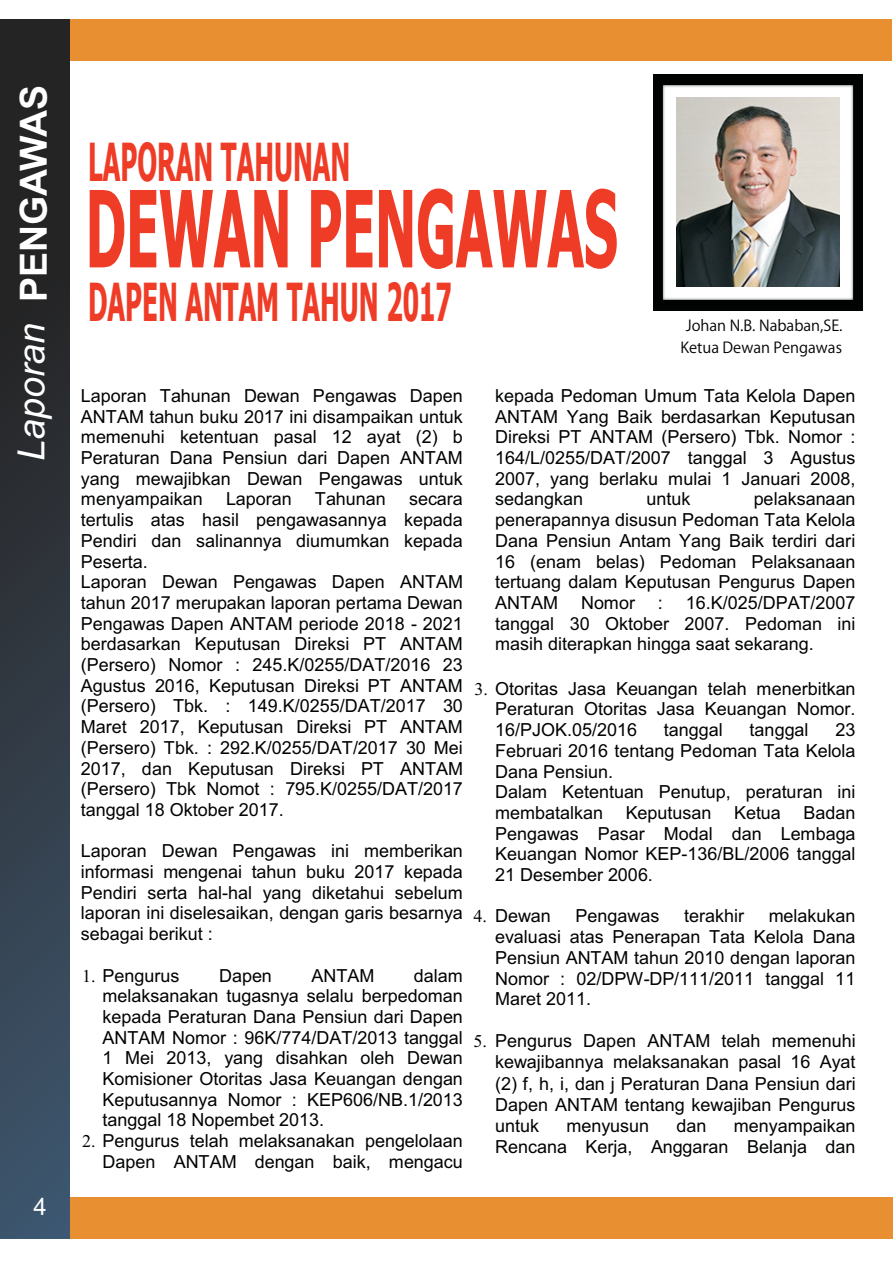
<style>
.page{position:relative;width:893px;height:1263px;background:#fff}
.page>*{position:absolute;margin:0;border:0;box-sizing:border-box;transform-origin:0 0}
.t1{font:700 106.5px "Tahoma";color:#ef3c27;scale:.5 1}
.t2{font:700 52.65px "Tahoma";color:#ef3c27;scale:.49 1}
.t3{font:700 37.5px "Arial";color:#fff}
.t4{font:italic 37.5px "Arial";color:#fff}
.t5{font:24px "Arial";color:#fff}
.t6{font:18px/20.7px "Arial";color:#010202;text-align:justify}
.t7{font:15px/21.6px "Koz Go Pro";color:#010302;text-align:center}
.s1{font-family:"Times New Roman"}
</style>
<div class="page">
<div style="left:42px;top:20px;width:850px;height:41px;background:#e88f32"></div>
<div style="left:42px;top:1197px;width:851px;height:41px;background:#e88f32"></div>
<div style="left:0;top:19px;width:70px;height:1219px;background:linear-gradient(to bottom,#201b18,#3e546a)"></div>
<img style="left:654px;top:74px;width:208px;height:236px">
<img style="left:677px;top:98px;width:163px;height:188px">
<h3 class="t3" style="left:20px;top:302px;width:218px;rotate:-90deg">PENGAWAS</h3>
<h3 class="t4" style="left:17px;top:461px;width:139px;rotate:-90deg">Laporan</h3>
<h3 class="t5" style="left:33px;top:1197px;width:15px">4</h3>
<h2 class="t2" style="left:88px;top:140px;width:537px">LAPORAN TAHUNAN</h2>
<h1 class="t1" style="left:86px;top:186px;width:1066px">DEWAN PENGAWAS</h1>
<h2 class="t2" style="left:88px;top:280px;width:744px">DAPEN ANTAM TAHUN 2017</h2>
<p class="t7" style="left:680px;top:315px;width:164px">Johan N.B. Nababan,SE.<br>Ketua Dewan Pengawas</p>
<p class="t6" style="left:81px;top:387px;width:383px">Laporan Tahunan Dewan Pengawas Dapen ANTAM tahun buku 2017 ini disampaikan untuk memenuhi ketentuan pasal 12 ayat (2) b Peraturan Dana Pensiun dari Dapen ANTAM yang mewajibkan Dewan Pengawas untuk menyampaikan</p>
<p class="t6" style="left:226px;top:490px;width:67px">Laporan</p>
<p class="t6" style="left:315px;top:490px;width:72px">Tahunan</p>
<p class="t6" style="left:81px;top:490px;width:384px;text-align:left;text-indent:328px">secara tertulis atas hasil pengawasannya kepada Pendiri dan salinannya diumumkan kepada Peserta.<br>Laporan Dewan Pengawas Dapen ANTAM tahun 2017 merupakan laporan pertama Dewan Pengawas Dapen ANTAM periode 2018 - 2021 berdasarkan Keputusan Direksi PT ANTAM (Persero) Nomor : 245.K/0255/DAT/2016 23<br>Agustus 2016, Keputusan Direksi PT ANTAM (Persero) Tbk. : 149.K/0255/DAT/2017 30<br>Maret 2017, Keputusan Direksi PT ANTAM (Persero) Tbk. : 292.K/0255/DAT/2017 30 Mei 2017, dan Keputusan Direksi PT ANTAM (Persero) Tbk Nomot : 795.K/0255/DAT/2017 tanggal 18 Oktober 2017.</p>
<p class="t6" style="left:81px;top:842px;width:383px">Laporan Dewan Pengawas ini memberikan informasi mengenai tahun buku 2017 kepada Pendiri serta hal-hal yang diketahui sebelum laporan ini diselesaikan, dengan garis besarnya sebagai berikut :</p>
<p class="t6" style="left:82px;top:966px;width:99px"><span class="s1">1.</span> Pengurus</p>
<p class="t6" style="left:219px;top:966px;width:54px">Dapen</p>
<p class="t6" style="left:311px;top:966px;width:65px">ANTAM</p>
<p class="t6" style="left:102px;top:966px;width:362px;text-indent:311px">dalam melaksanakan tugasnya selalu berpedoman kepada Peraturan Dana Pensiun dari Dapen ANTAM Nomor : 96K/774/DAT/2013 tanggal 1 Mei 2013, yang disahkan oleh Dewan Komisioner Otoritas Jasa Keuangan dengan Keputusannya Nomor : KEP606/NB.1/2013 tanggal 18 Nopembet 2013.</p>
<p class="t6" style="left:82px;top:1132px;width:382px;text-align:right"><span class="s1">2.</span> Pengurus telah melaksanakan pengelolaan<br>Dapen ANTAM dengan baik, mengacu</p>
<p class="t6" style="left:495px;top:387px;width:362px">kepada Pedoman Umum Tata Kelola Dapen ANTAM Yang Baik berdasarkan Keputusan Direksi PT ANTAM (Persero) Tbk. Nomor :<br>164/L/0255/DAT/2007 tanggal 3 Agustus 2007, yang berlaku mulai 1 Januari 2008, sedangkan</p>
<p class="t6" style="left:495px;top:490px;width:362px;text-indent:259px">pelaksanaan penerapannya disusun Pedoman Tata Kelola Dana Pensiun Antam Yang Baik terdiri dari 16 (enam belas) Pedoman Pelaksanaan tertuang dalam Keputusan Pengurus Dapen ANTAM</p>
<p class="t6" style="left:646px;top:490px;width:45px">untuk</p>
<p class="t6" style="left:495px;top:594px;width:362px;text-indent:191px">16.K/025/DPAT/2007 tanggal 30 Oktober 2007. Pedoman ini masih diterapkan hingga saat sekarang.</p>
<p class="t6" style="left:495px;top:680px;width:362px;text-indent:-20px"><span class="s1">3.</span> Otoritas Jasa Keuangan telah menerbitkan Peraturan Otoritas Jasa Keuangan Nomor.<br>16/PJOK.05/2016</p>
<p class="t6" style="left:581px;top:594px;width:55px">Nomor</p>
<p class="t6" style="left:658px;top:594px;width:7px">:</p>
<p class="t6" style="left:495px;top:721px;width:362px;text-align:left;text-indent:340px">23<br>Februari 2016 tentang Pedoman Tata Kelola<br>Dana Pensiun.<br>Dalam Ketentuan Penutup, peraturan ini membatalkan</p>
<p class="t6" style="left:664px;top:721px;width:60px">tanggal</p>
<p class="t6" style="left:750px;top:721px;width:60px">tanggal</p>
<p class="t6" style="left:495px;top:804px;width:362px;text-indent:308px">Badan Pengawas Pasar Modal dan Lembaga Keuangan Nomor KEP-136/BL/2006 tanggal 21 Desember 2006.</p>
<p class="t6" style="left:474px;top:907px;width:79px"><span class="s1">4.</span> Dewan</p>
<p class="t6" style="left:576px;top:907px;width:85px">Pengawas</p>
<p class="t6" style="left:684px;top:907px;width:62px">terakhir</p>
<p class="t6" style="left:626px;top:804px;width:87px">Keputusan</p>
<p class="t6" style="left:734px;top:804px;width:48px">Ketua</p>
<p class="t6" style="left:495px;top:907px;width:362px;text-indent:274px">melakukan evaluasi atas Penerapan Tata Kelola Dana Pensiun ANTAM tahun 2010 dengan laporan Nomor : 02/DPW-DP/111/2011 tanggal 11<br>Maret 2011.</p>
<p class="t6" style="left:495px;top:1031px;width:362px;line-height:21.3px;text-indent:-22px"><span class="s1">5.</span> Pengurus Dapen ANTAM telah memenuhi kewajibannya melaksanakan pasal 16 Ayat (2) f, h, i, dan j Peraturan Dana Pensiun dari Dapen ANTAM tentang kewajiban Pengurus untuk</p>
<p class="t6" style="left:495px;top:1116px;width:362px;line-height:21.5px;text-align:right">menyampaikan<br>Rencana Kerja, Anggaran Belanja dan</p>
<p class="t6" style="left:566px;top:1117px;width:84px">menyusun</p>
<p class="t6" style="left:676px;top:1117px;width:32px">dan</p>
</div>
